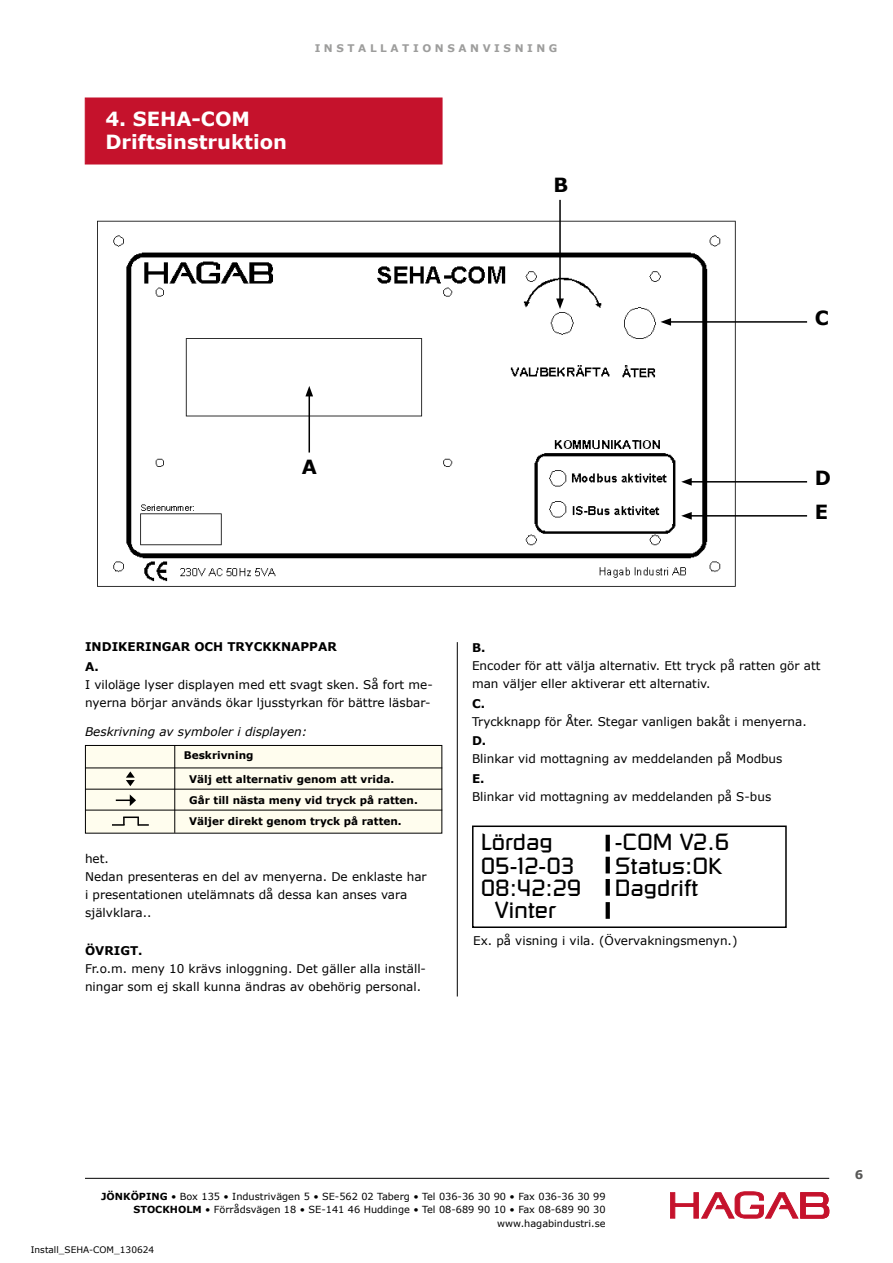
<style>
.page{position:relative;width:893px;height:1263px;background:#fff}
.page>*{position:absolute;margin:0;border:0;box-sizing:border-box;transform-origin:0 0}
.t1{font:23.1px/22.8px "Russell Square";color:#000}
.t2{font:700 19.5px/23.4px "Verdana";color:#fff}
.t3{font:700 19.5px/34px "Verdana";color:#000}
.t4{font:12px/18px "Verdana";color:#000}
.t5{font:700 12px/19.5px "Verdana";color:#000}
.t6{font:italic 12px "Verdana";color:#000}
.t7{font:700 12px "Verdana";color:#575756}
.t8{font:700 10.5px/21px "Verdana";color:#000}
.t9{font:700 10.5px "Verdana";color:#9d9d9c}
.t10{font:9.75px/13.5px "Verdana";color:#000;text-align:right}
.t11{font:9px "Verdana";color:#000}
.s1{font-weight:700}
</style>
<div class="page">
<hr style="left:85px;top:1178px;width:744px;height:1px;background:#000">
<svg style="left:670px;top:1191px;width:159px;height:27px"></svg>
<img style="left:97px;top:220px;width:656px;height:367px">
<div style="left:85px;top:98px;width:357px;height:66px;background:#c5122c"></div>
<div style="left:85px;top:745px;width:357px;height:88px;background:#fffdee"></div>
<div style="left:85px;top:745px;width:357px;height:88px;border:1px solid #000"></div>
<hr style="left:85px;top:767px;width:357px;height:1px;background:#000">
<hr style="left:85px;top:789px;width:357px;height:1px;background:#000">
<hr style="left:174px;top:745px;width:1px;height:88px;background:#000">
<hr style="left:85px;top:810px;width:357px;height:1px;background:#000">
<svg style="left:116px;top:794px;width:20px;height:12px"></svg>
<svg style="left:126px;top:771px;width:9px;height:15px"></svg>
<svg style="left:112px;top:816px;width:37px;height:10px"></svg>
<div style="left:472px;top:825px;width:315px;height:103px;border:2px solid #000"></div>
<svg style="left:606px;top:902px;width:4px;height:17px"></svg>
<svg style="left:606px;top:879px;width:4px;height:17px"></svg>
<svg style="left:606px;top:857px;width:4px;height:16px"></svg>
<svg style="left:606px;top:835px;width:4px;height:16px"></svg>
<hr style="left:457px;top:642px;width:1px;height:354px;background:#000">
<hr style="left:308px;top:394px;width:2px;height:58px;background:#000">
<svg style="left:305px;top:386px;width:8px;height:10px"></svg>
<hr style="left:669px;top:321px;width:138px;height:2px;background:#000">
<svg style="left:660px;top:318px;width:11px;height:8px"></svg>
<hr style="left:689px;top:481px;width:118px;height:1px;background:#000">
<svg style="left:681px;top:478px;width:11px;height:8px"></svg>
<hr style="left:689px;top:515px;width:118px;height:2px;background:#000">
<svg style="left:681px;top:512px;width:11px;height:8px"></svg>
<hr style="left:559px;top:200px;width:2px;height:101px;background:#000">
<svg style="left:556px;top:298px;width:8px;height:11px"></svg>
<h2 class="t2" style="left:105px;top:106px;width:183px">4. SEHA-COM<br>Driftsinstruktion</h2>
<p class="t9" style="left:315px;top:40px;width:244px">I N S T A L L A T I O N S A N V I S N I N G</p>
<h2 class="t3" style="left:554px;top:167px;width:16px">B</h2>
<h2 class="t3" style="left:302px;top:449px;width:17px">A</h2>
<h2 class="t3" style="left:815px;top:301px;width:16px">C</h2>
<h2 class="t3" style="left:815px;top:461px;width:18px">D<br>E</h2>
<p class="t5" style="left:85px;top:637px;width:253px">INDIKERINGAR OCH TRYCKKNAPPAR<br>A.</p>
<p class="t4" style="left:85px;top:675px;width:349px">I viloläge lyser displayen med ett svagt sken. Så fort me&shy;nyerna börjar används ökar ljusstyrkan för bättre läsbar-</p>
<p class="t6" style="left:85px;top:723px;width:224px">Beskrivning av symboler i displayen:</p>
<p class="t8" style="left:184px;top:745px;width:71px">Beskrivning</p>
<p class="t8" style="left:189px;top:768px;width:230px">Välj ett alternativ genom att vrida.<br>Går till nästa meny vid tryck på ratten.<br>Väljer direkt genom tryck på ratten.</p>
<p class="t4" style="left:85px;top:850px;width:343px">het.<br>Nedan presenteras en del av menyerna. De enklaste har i presentationen utelämnats då dessa kan anses vara självklara..</p>
<p class="t5" style="left:85px;top:940px;width:59px">ÖVRIGT.</p>
<p class="t4" style="left:85px;top:959px;width:342px">Fr.o.m. meny 10 krävs inloggning. Det gäller alla inställ&shy;ningar som ej skall kunna ändras av obehörig personal.</p>
<p class="t5" style="left:472px;top:638px;width:15px">B.</p>
<p class="t4" style="left:472px;top:656px;width:350px">Encoder för att välja alternativ. Ett tryck på ratten gör att man väljer eller aktiverar ett alternativ.</p>
<p class="t5" style="left:472px;top:693px;width:15px">C.</p>
<p class="t4" style="left:472px;top:712px;width:336px">Tryckknapp för Åter. Stegar vanligen bakåt i menyerna.</p>
<p class="t5" style="left:472px;top:731px;width:16px">D.</p>
<p class="t4" style="left:472px;top:749px;width:312px">Blinkar vid mottagning av meddelanden på Modbus</p>
<p class="t5" style="left:472px;top:768px;width:14px">E.</p>
<p class="t4" style="left:472px;top:787px;width:301px">Blinkar vid mottagning av meddelanden på S-bus</p>
<h1 class="t1" style="left:615px;top:830px;width:116px">-COM V2.6<br>Status:OK<br>Dagdrift</h1>
<p class="t4" style="left:473px;top:932px;width:266px">Ex. på visning i vila. (Övervakningsmenyn.)</p>
<h1 class="t1" style="left:481px;top:830px;width:74px">Lördag</h1>
<h1 class="t1" style="left:481px;top:854px;width:95px">05-12-03</h1>
<h1 class="t1" style="left:481px;top:876px;width:102px">08:42:29</h1>
<h1 class="t1" style="left:495px;top:898px;width:62px">Vinter</h1>
<p class="t10" style="left:101px;top:1189px;width:506px"><span class="s1">JÖNKÖPING</span> • Box 135 • Industrivägen 5 • SE-562 02 Taberg • Tel 036-36 30 90 • Fax 036-36 30 99<br><span class="s1">STOCKHOLM</span> • Förrådsvägen 18 • SE-141 46 Huddinge • Tel 08-689 90 10 • Fax 08-689 90 30 www.hagabindustri.se</p>
<p class="t11" style="left:31px;top:1243px;width:125px">Install_SEHA-COM_130624</p>
<p class="t7" style="left:855px;top:1166px;width:10px">6</p>
</div>
